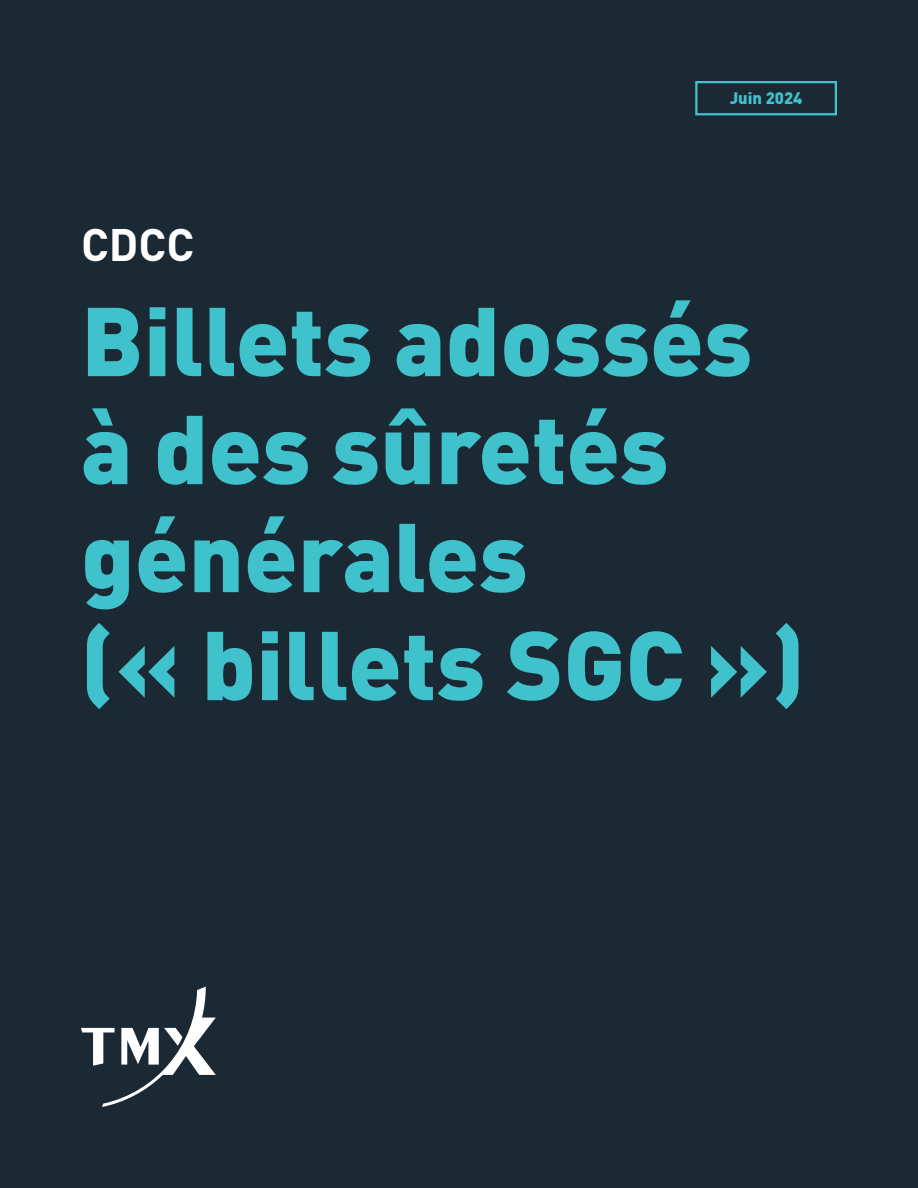
<style>
.page{position:relative;width:918px;height:1188px;background:#1b2935}
.page>*{position:absolute;margin:0;border:0;box-sizing:border-box;transform-origin:0 0}
.t1{font:900 96px/108px "DIN Pro";color:#40c2cc}
.t2{font:700 45px "DIN Pro";color:#fff}
.t3{font:900 16.5px "DIN Pro";color:#40c2cc}
</style>
<div class="page">
<svg style="left:81px;top:987px;width:135px;height:120px"></svg>
<div style="left:695px;top:81px;width:142px;height:34px;border:2px solid #40c2cc"></div>
<p class="t3" style="left:730px;top:85px;width:74px">Juin 2024</p>
<p class="t2" style="left:81px;top:210px;width:115px">CDCC</p>
<p class="t1" style="left:81px;top:281px;width:725px">Billets adossés à des sûretés générales<br>(« billets SGC »)</p>
</div>
